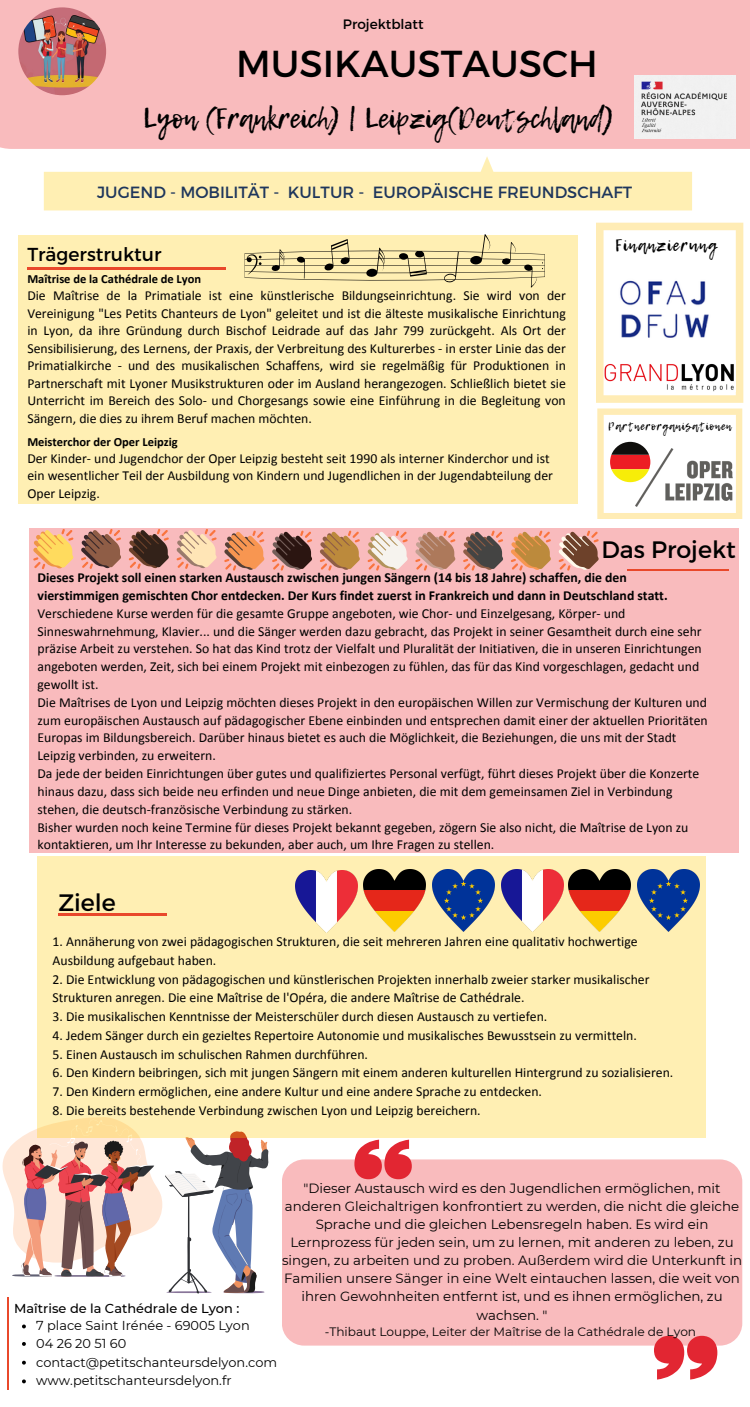
<style>
.page{position:relative;width:750px;height:1407px;background:#fff}
.page>*{position:absolute;margin:0;border:0;box-sizing:border-box;transform-origin:0 0}
.t1{font:37.5px "Montserrat";color:#000}
.t2{font:27.5px "Lemon Tuesday";color:#000}
.t3{font:23.75px "Montserrat";color:#000}
.t4{font:18.75px "Montserrat";color:#000}
.t5{font:16.38px "Lemon Tuesday";letter-spacing:.075em;color:#000}
.t6{font:16.25px "Montserrat";color:#1e365c}
.t7{font:13.75px/17.8px "Calibri";color:#000}
.t8{font:700 13.75px/17.8px "Calibri";color:#000}
.t9{font:13.62px "Montserrat";color:#000}
.t10{font:13.38px/18.1px "Montserrat";color:#000;text-align:center}
.t11{font:12.88px "Montserrat";color:#000}
.t12{font:500 12.88px "Montserrat";color:#000}
.t13{font:700 12.5px "Calibri";color:#000}
.t14{font:12.12px "Montserrat";color:#000}
.t15{font:11px "Lemon Tuesday";letter-spacing:.075em;color:#000}
</style>
<div class="page">
<svg style="left:44px;top:156px;width:648px;height:54px"></svg>
<div style="left:0;top:0;width:750px;height:149px;background:#f9bbbd"></div>
<img style="left:18px;top:7px;width:88px;height:88px;border-radius:50%">
<div style="left:18px;top:235px;width:560px;height:268px;background:#ffefb3"></div>
<div style="left:282px;top:1159px;width:460px;height:186px;background:#f9bbbd;border-radius:22px"></div>
<svg style="left:654px;top:1335px;width:63px;height:44px"></svg>
<svg style="left:355px;top:1139px;width:57px;height:40px"></svg>
<div style="left:29px;top:528px;width:709px;height:324px;background:#f9bbbd"></div>
<hr style="left:627px;top:569px;width:102px;height:2px;background:#e9482b">
<svg style="left:33px;top:529px;width:41px;height:40px"></svg>
<svg style="left:81px;top:529px;width:40px;height:40px"></svg>
<svg style="left:128px;top:529px;width:41px;height:40px"></svg>
<svg style="left:176px;top:529px;width:41px;height:40px"></svg>
<svg style="left:224px;top:530px;width:41px;height:40px"></svg>
<svg style="left:272px;top:530px;width:40px;height:40px"></svg>
<svg style="left:320px;top:530px;width:40px;height:40px"></svg>
<svg style="left:367px;top:530px;width:41px;height:40px"></svg>
<svg style="left:415px;top:530px;width:41px;height:40px"></svg>
<svg style="left:463px;top:530px;width:40px;height:40px"></svg>
<svg style="left:511px;top:530px;width:40px;height:40px"></svg>
<svg style="left:558px;top:530px;width:41px;height:40px"></svg>
<hr style="left:27px;top:267px;width:199px;height:3px;background:#e9482b">
<svg style="left:596px;top:223px;width:147px;height:296px"></svg>
<img style="left:619px;top:270px;width:95px;height:69px">
<img style="left:604px;top:360px;width:131px;height:31px">
<hr style="left:7px;top:1297px;width:1px;height:92px;background:#e9482b">
<svg style="left:22px;top:1379px;width:4px;height:4px"></svg>
<svg style="left:22px;top:1360px;width:4px;height:4px"></svg>
<svg style="left:22px;top:1324px;width:4px;height:4px"></svg>
<svg style="left:22px;top:1342px;width:4px;height:3px"></svg>
<svg style="left:2px;top:1116px;width:266px;height:177px"></svg>
<svg style="left:245px;top:234px;width:300px;height:53px"></svg>
<div style="left:38px;top:856px;width:668px;height:281px;background:#ffefb3"></div>
<hr style="left:58px;top:912px;width:109px;height:3px;background:#e9482b">
<img style="left:433px;top:869px;width:61px;height:62px">
<img style="left:296px;top:870px;width:61px;height:62px">
<img style="left:364px;top:869px;width:62px;height:62px">
<img style="left:638px;top:869px;width:61px;height:62px">
<img style="left:501px;top:869px;width:62px;height:62px">
<img style="left:569px;top:869px;width:62px;height:62px">
<img style="left:635px;top:75px;width:101px;height:63px">
<p class="t9" style="left:343px;top:15px;width:82px">Projektblatt</p>
<p class="t1" style="left:236px;top:40px;width:363px">MUSIKAUSTAUSCH</p>
<p class="t2" style="left:143px;top:98px;width:472px">Lyon (Frankreich) | Leipzig(Deutschland)</p>
<p class="t6" style="left:97px;top:182px;width:537px">JUGEND - MOBILITÄT - KULTUR - EUROPÄISCHE FREUNDSCHAFT</p>
<p class="t4" style="left:27px;top:242px;width:136px">Trägerstruktur</p>
<p class="t5" style="left:615px;top:233px;width:103px">Finanzierung</p>
<p class="t13" style="left:27px;top:274px;width:175px">Maîtrise de la Cathédrale de Lyon</p>
<p class="t7" style="left:27px;top:288px;width:540px;text-align:justify">Die Maîtrise de la Primatiale ist eine künstlerische Bildungseinrichtung. Sie wird von der Vereinigung "Les Petits Chanteurs de Lyon" geleitet und ist die älteste musikalische Einrichtung in Lyon, da ihre Gründung durch Bischof Leidrade auf das Jahr 799 zurückgeht. Als Ort der Sensibilisierung, des Lernens, der Praxis, der Verbreitung des Kulturerbes - in erster Linie das der Primatialkirche - und des musikalischen Schaffens, wird sie regelmäßig für Produktionen in Partnerschaft mit Lyoner Musikstrukturen oder im Ausland herangezogen. Schließlich bietet sie Unterricht im Bereich des Solo- und Chorgesangs sowie eine Einführung in die Begleitung von Sängern, die dies zu ihrem Beruf machen möchten.</p>
<p class="t13" style="left:27px;top:436px;width:152px">Meisterchor der Oper Leipzig</p>
<p class="t7" style="left:27px;top:450px;width:527px">Der Kinder- und Jugendchor der Oper Leipzig besteht seit 1990 als interner Kinderchor und ist ein wesentlicher Teil der Ausbildung von Kindern und Jugendlichen in der Jugendabteilung der<br>Oper Leipzig.</p>
<p class="t15" style="left:608px;top:417px;width:125px">Partnerorganisationen</p>
<p class="t3" style="left:601px;top:534px;width:136px">Das Projekt</p>
<p class="t8" style="left:38px;top:569px;width:632px">Dieses Projekt soll einen starken Austausch zwischen jungen Sängern (14 bis 18 Jahre) schaffen, die den vierstimmigen gemischten Chor entdecken. Der Kurs findet zuerst in Frankreich und dann in Deutschland statt.</p>
<p class="t7" style="left:38px;top:605px;width:666px">Verschiedene Kurse werden für die gesamte Gruppe angeboten, wie Chor- und Einzelgesang, Körper- und Sinneswahrnehmung, Klavier... und die Sänger werden dazu gebracht, das Projekt in seiner Gesamtheit durch eine sehr präzise Arbeit zu verstehen. So hat das Kind trotz der Vielfalt und Pluralität der Initiativen, die in unseren Einrichtungen angeboten werden, Zeit, sich bei einem Projekt mit einbezogen zu fühlen, das für das Kind vorgeschlagen, gedacht und gewollt ist.</p>
<p class="t7" style="left:38px;top:694px;width:672px">Die Maîtrises de Lyon und Leipzig möchten dieses Projekt in den europäischen Willen zur Vermischung der Kulturen und zum europäischen Austausch auf pädagogischer Ebene einbinden und entsprechen damit einer der aktuellen Prioritäten Europas im Bildungsbereich. Darüber hinaus bietet es auch die Möglichkeit, die Beziehungen, die uns mit der Stadt Leipzig verbinden, zu erweitern.</p>
<p class="t7" style="left:38px;top:765px;width:663px">Da jede der beiden Einrichtungen über gutes und qualifiziertes Personal verfügt, führt dieses Projekt über die Konzerte hinaus dazu, dass sich beide neu erfinden und neue Dinge anbieten, die mit dem gemeinsamen Ziel in Verbindung stehen, die deutsch-französische Verbindung zu stärken.</p>
<p class="t7" style="left:38px;top:819px;width:652px">Bisher wurden noch keine Termine für dieses Projekt bekannt gegeben, zögern Sie also nicht, die Maîtrise de Lyon zu kontaktieren, um Ihr Interesse zu bekunden, aber auch, um Ihre Fragen zu stellen.</p>
<p class="t3" style="left:58px;top:886px;width:59px">Ziele</p>
<p class="t7" style="left:53px;top:933px;width:587px;line-height:18.8px">1. Annäherung von zwei pädagogischen Strukturen, die seit mehreren Jahren eine qualitativ hochwertige<br>Ausbildung aufgebaut haben.</p>
<p class="t7" style="left:53px;top:970px;width:598px;line-height:18.8px">2. Die Entwicklung von pädagogischen und künstlerischen Projekten innerhalb zweier starker musikalischer<br>Strukturen anregen. Die eine Maîtrise de l'Opéra, die andere Maîtrise de Cathédrale.</p>
<p class="t7" style="left:53px;top:1008px;width:496px">3. Die musikalischen Kenntnisse der Meisterschüler durch diesen Austausch zu vertiefen.</p>
<p class="t7" style="left:53px;top:1027px;width:586px">4. Jedem Sänger durch ein gezieltes Repertoire Autonomie und musikalisches Bewusstsein zu vermitteln.</p>
<p class="t7" style="left:53px;top:1046px;width:317px">5. Einen Austausch im schulischen Rahmen durchführen.</p>
<p class="t7" style="left:53px;top:1065px;width:622px">6. Den Kindern beibringen, sich mit jungen Sängern mit einem anderen kulturellen Hintergrund zu sozialisieren.</p>
<p class="t7" style="left:53px;top:1083px;width:491px">7. Den Kindern ermöglichen, eine andere Kultur und eine andere Sprache zu entdecken.</p>
<p class="t7" style="left:53px;top:1102px;width:430px">8. Die bereits bestehende Verbindung zwischen Lyon und Leipzig bereichern.</p>
<p class="t12" style="left:14px;top:1300px;width:227px">Maîtrise de la Cathédrale de Lyon :</p>
<p class="t11" style="left:36px;top:1317px;width:215px">7 place Saint Irénée - 69005 Lyon</p>
<p class="t11" style="left:36px;top:1335px;width:92px">04 26 20 51 60</p>
<p class="t10" style="left:282px;top:1178px;width:461px">"Dieser Austausch wird es den Jugendlichen ermöglichen, mit anderen Gleichaltrigen konfrontiert zu werden, die nicht die gleiche Sprache und die gleichen Lebensregeln haben. Es wird ein Lernprozess für jeden sein, um zu lernen, mit anderen zu leben, zu singen, zu arbeiten und zu proben. Außerdem wird die Unterkunft in Familien unsere Sänger in eine Welt eintauchen lassen, die weit von ihren Gewohnheiten entfernt ist, und es ihnen ermöglichen, zu wachsen. "</p>
<p class="t14" style="left:325px;top:1323px;width:373px">-Thibaut Louppe, Leiter der Maîtrise de la Cathédrale de Lyon</p>
<p class="t11" style="left:36px;top:1353px;width:242px">contact@petitschanteursdelyon.com</p>
<p class="t11" style="left:36px;top:1372px;width:197px">www.petitschanteursdelyon.fr</p>
</div>
